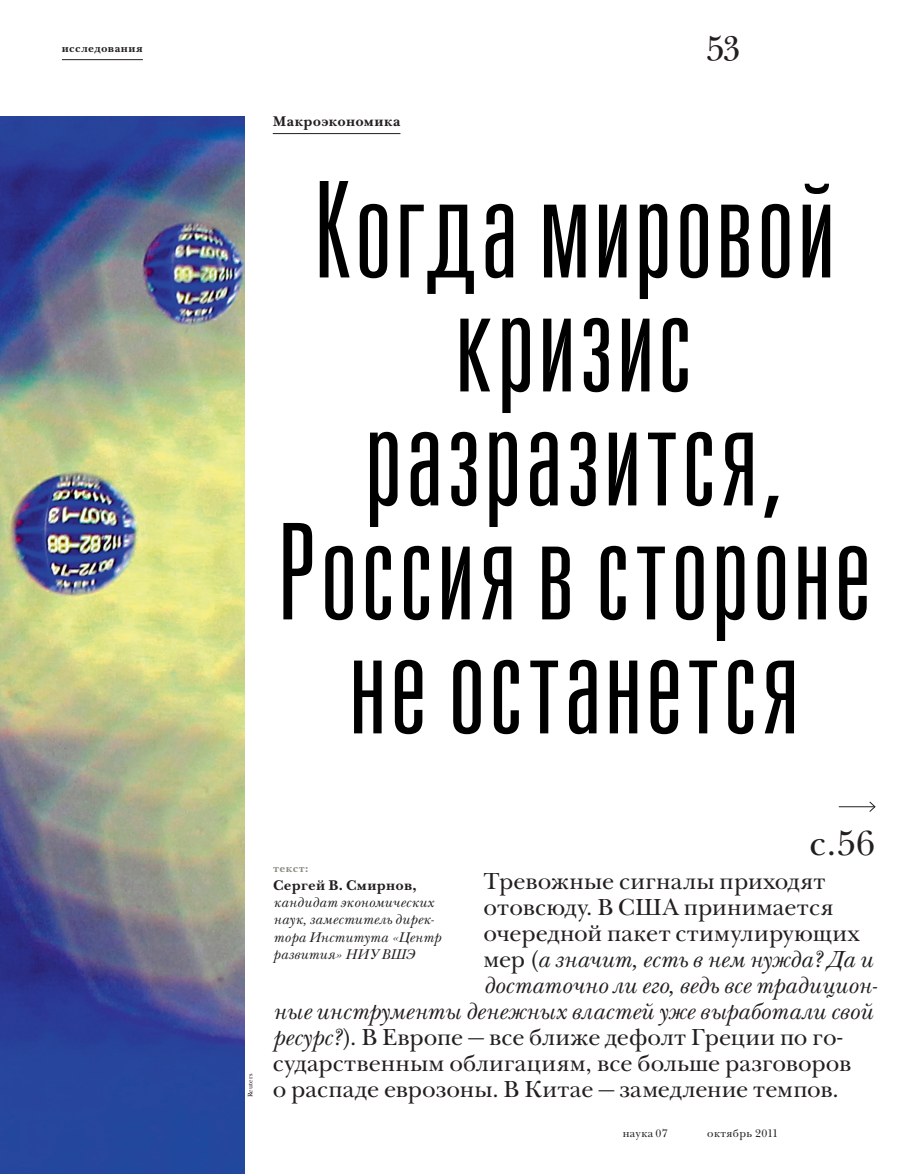
<style>
.page{position:relative;width:919px;height:1174px;background:#fff}
.page>*{position:absolute;margin:0;border:0;box-sizing:border-box;transform-origin:0 0}
.t1{font:135px/114px "Unicum Cond Light C";letter-spacing:.025em;color:#000;text-align:center}
.t2{font:36px "New Baskerville ITC";color:#231f20}
.t3{font:24px "New Baskerville ITC";letter-spacing:.005em;color:#231f20}
.t4{font:italic 24px "New Baskerville ITC";letter-spacing:.005em;color:#231f20}
.t5{font:italic 14.55px/17.2px "New Baskerville ITC";letter-spacing:.02em;color:#231f20}
.t6{font:700 14.55px "New Baskerville ITC";letter-spacing:.02em;color:#231f20}
.t7{font:11.25px "New Baskerville ITC";letter-spacing:.035em;color:#231f20}
.t8{font:700 11.25px "New Baskerville ITC";letter-spacing:.035em;color:#231f20}
.t9{font:700 11.25px "New Baskerville ITC";letter-spacing:.035em;color:#8b8b81}
.t10{font:6.75px "New Baskerville ITC";letter-spacing:.02em;color:#231f20}
.s1{font-style:normal}
.s2{font-style:italic}
</style>
<div class="page">
<hr style="left:62px;top:59px;width:81px;height:1px;background:#231f20">
<hr style="left:273px;top:133px;width:127px;height:1px;background:#231f20">
<hr style="left:838px;top:806px;width:36px;height:1px;background:#231f20">
<svg style="left:868px;top:801px;width:7px;height:11px"></svg>
<img style="left:0;top:116px;width:245px;height:1058px">
<p class="t8" style="left:62px;top:42px;width:82px">исследования</p>
<h2 class="t2" style="left:707px;top:19px;width:34px">53</h2>
<p class="t6" style="left:273px;top:112px;width:129px">Макроэкономика</p>
<h1 class="t1" style="left:276px;top:173px;width:596px">Когда мировой кризис разразится,<br>Россия в стороне не останется</h1>
<p class="t10" style="left:246px;top:1097px;width:25px;rotate:-90deg">Reuters</p>
<h2 class="t2" style="left:809px;top:822px;width:67px">с.56</h2>
<p class="t9" style="left:273px;top:862px;width:37px">текст:</p>
<p class="t6" style="left:273px;top:876px;width:145px">Сергей В. Смирнов,</p>
<p class="t5" style="left:273px;top:893px;width:169px">кандидат экономических наук, заместитель дирек&shy;тора Института «Центр развития» НИУ ВШЭ</p>
<p class="t3" style="left:483px;top:867px;width:343px">Тревожные сигналы приходят</p>
<p class="t3" style="left:483px;top:893px;width:351px">отовсюду. В США принимается</p>
<p class="t3" style="left:483px;top:918px;width:377px">очередной пакет стимулирующих</p>
<p class="t4" style="left:483px;top:944px;width:390px"><span class="s1">мер (</span>а значит, есть в нем нужда? Да и</p>
<p class="t4" style="left:483px;top:970px;width:395px">достаточно ли его, ведь все традицион-</p>
<p class="t4" style="left:273px;top:996px;width:601px">ные инструменты денежных властей уже выработали свой</p>
<p class="t3" style="left:273px;top:1022px;width:571px"><span class="s2">ресурс?</span>). В Европе — все ближе дефолт Греции по го-</p>
<p class="t3" style="left:273px;top:1048px;width:580px">сударственным облигациям, все больше разговоров</p>
<p class="t3" style="left:273px;top:1074px;width:567px">о распаде еврозоны. В Китае — замедление темпов.</p>
<p class="t7" style="left:622px;top:1126px;width:47px">наука 07</p>
<p class="t7" style="left:707px;top:1126px;width:72px">октябрь 2011</p>
</div>
